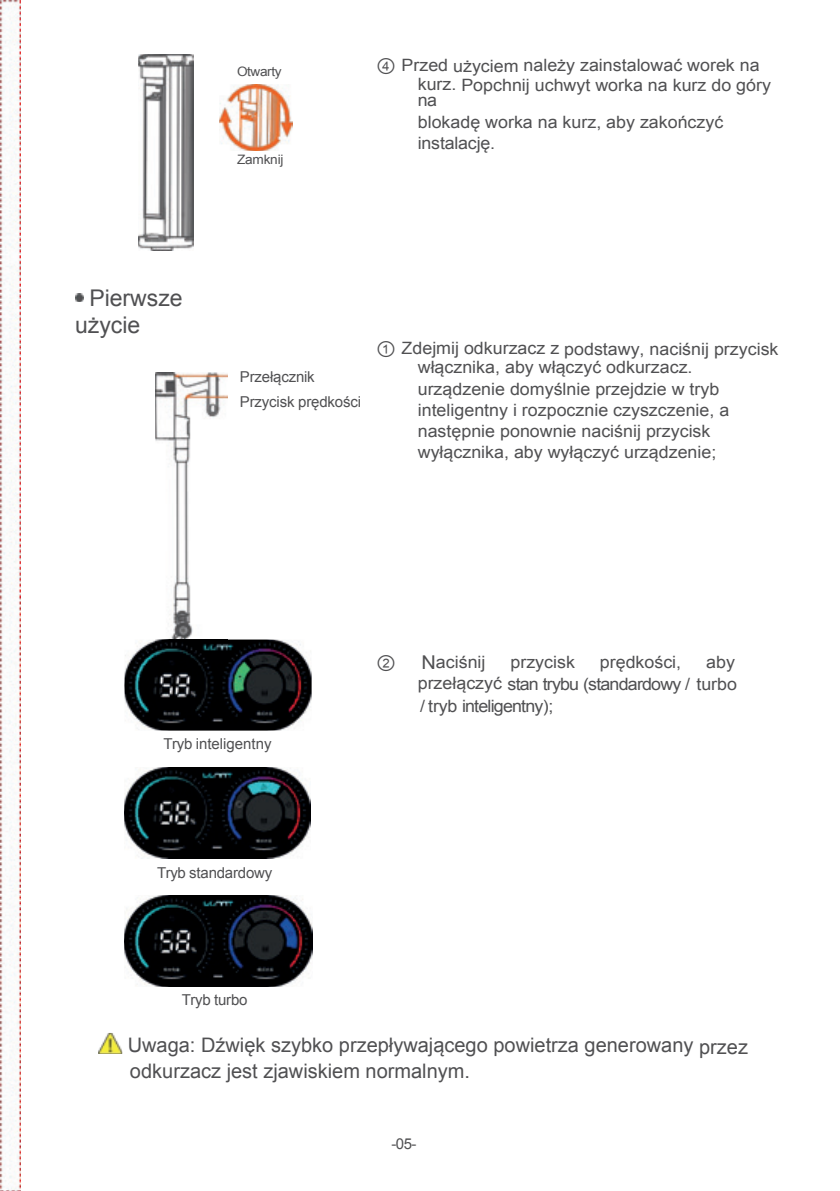
<style>
.page{position:relative;width:840px;height:1191px;background:#fff}
.page>*{position:absolute;margin:0;border:0;box-sizing:border-box;transform-origin:0 0}
.t1{font:23px/26.4px "Arial";color:#505052}
.t2{font:20px/26.4px "Arial";color:#505052}
.t3{font:19px "Arial Unicode MS";color:#505052;scale:1.05 1}
.t4{font:17px/21px "Arial";color:#505052;scale:1.05 1}
.t5{font:17px/22.4px "Arial";letter-spacing:-.045em;color:#505052;scale:1.05 1}
.t6{font:15px "Arial";letter-spacing:-.01em;color:#505052}
.t7{font:13px "Arial";letter-spacing:-.02em;color:#505052;scale:1.05 1}
.s1{font-family:"Arial Unicode MS";font-size:19px}
</style>
<div class="page">
<img style="left:155px;top:373px;width:73px;height:267px">
<img style="left:124px;top:767px;width:187px;height:91px">
<img style="left:124px;top:895px;width:189px;height:91px">
<img style="left:139px;top:54px;width:54px;height:196px">
<svg style="left:75px;top:293px;width:9px;height:8px"></svg>
<img style="left:98px;top:1033px;width:24px;height:21px">
<img style="left:0;top:0;width:20px;height:1191px">
<img style="left:219px;top:84px;width:74px;height:66px">
<img style="left:124px;top:640px;width:188px;height:91px">
<h1 class="t1" style="left:75px;top:285px;width:109px;text-indent:14px">Pierwsze użycie</h1>
<p class="t7" style="left:237px;top:63px;width:44px">Otwarty</p>
<p class="t7" style="left:237px;top:151px;width:46px">Zamknij</p>
<p class="t4" style="left:418px;top:54px;width:338px;text-indent:-42px"><span class="s1">④</span> Przed użyciem należy zainstalować worek na kurz. Popchnij uchwyt worka na kurz do góry</p>
<p class="t4" style="left:418px;top:90px;width:293px">na<br>blokadę worka na kurz, aby zakończyć instalację.</p>
<p class="t6" style="left:240px;top:367px;width:76px">Przełącznik</p>
<p class="t6" style="left:240px;top:392px;width:123px">Przycisk prędkości</p>
<p class="t4" style="left:418px;top:340px;width:345px;line-height:18.6px;text-indent:-42px"><span class="s1">①</span> Zdejmij odkurzacz z podstawy, naciśnij przycisk włącznika, aby włączyć odkurzacz.</p>
<p class="t4" style="left:418px;top:378px;width:298px">urządzenie domyślnie przejdzie w tryb inteligentny i rozpocznie czyszczenie, a następnie ponownie naciśnij przycisk wyłącznika, aby wyłączyć urządzenie;</p>
<p class="t6" style="left:164px;top:734px;width:110px">Tryb inteligentny</p>
<p class="t6" style="left:157px;top:863px;width:117px">Tryb standardowy</p>
<p class="t3" style="left:376px;top:648px;width:21px">②</p>
<p class="t4" style="left:422px;top:651px;width:62px"><span class="s1">N</span>aciśnij</p>
<p class="t4" style="left:511px;top:651px;width:63px">przycisk</p>
<p class="t4" style="left:600px;top:651px;width:79px">prędkości,</p>
<p class="t5" style="left:418px;top:651px;width:306px;text-indent:288px">aby przełączyć stan trybu (standardowy / turbo / tryb inteligentny);</p>
<p class="t6" style="left:182px;top:990px;width:67px">Tryb turbo</p>
<p class="t2" style="left:128px;top:1032px;width:622px">Uwaga: Dźwięk szybko przepływającego powietrza generowany przez odkurzacz jest zjawiskiem normalnym.</p>
<p class="t6" style="left:391px;top:1134px;width:27px">-05-</p>
</div>
